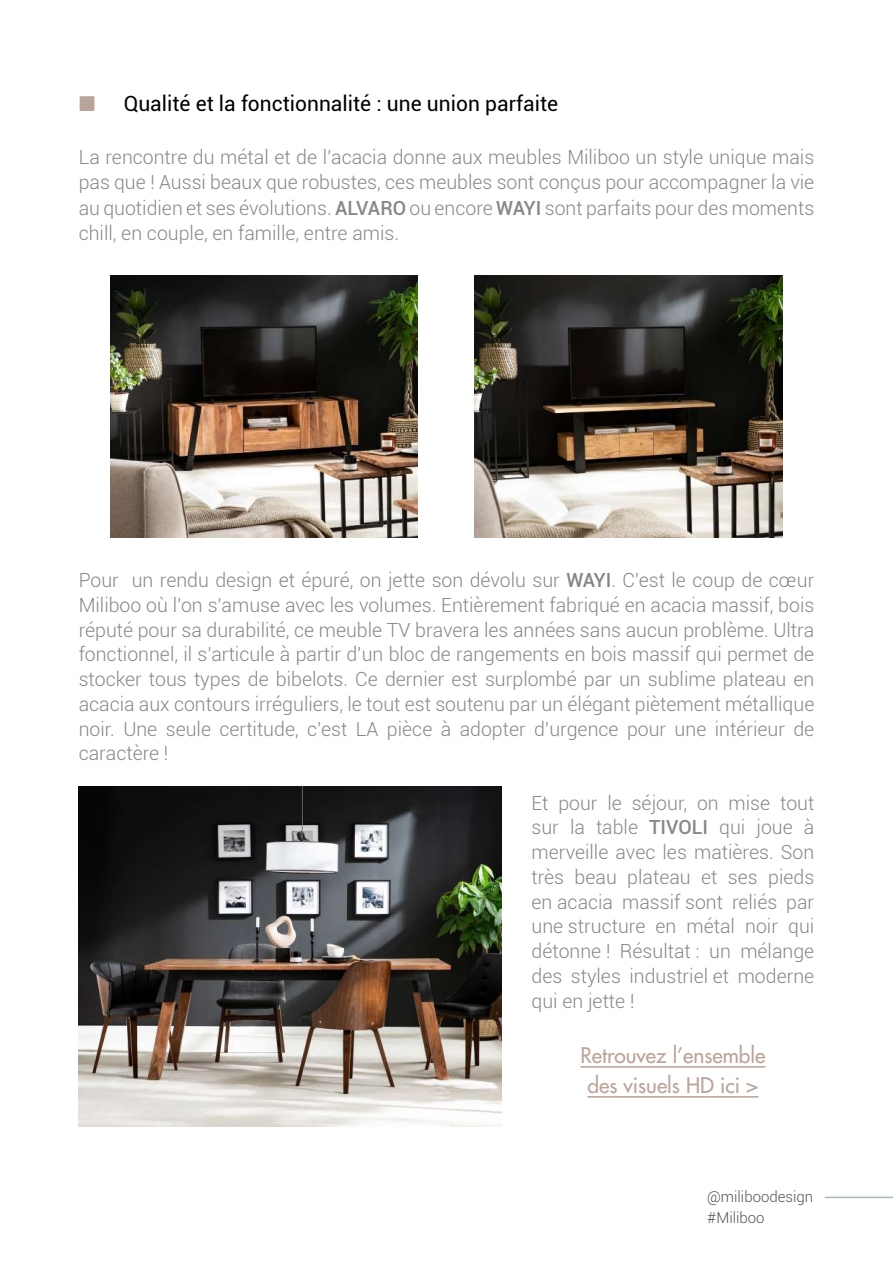
<style>
.page{position:relative;width:893px;height:1263px;background:#fff}
.page>*{position:absolute;margin:0;border:0;box-sizing:border-box;transform-origin:0 0}
.t1{font:21px "Roboto";color:#000}
.t2{font:21px/30px "Futura LT";color:#baa599;text-align:center}
.t3{font:21px "Guifxv 2 Transports";color:#b9a499}
.t4{font:300 19.5px/24.9px "Roboto";color:#878787;text-align:justify}
.t5{font:300 15px/21px "Roboto";color:#555454}
.s1{font-weight:500}
</style>
<div class="page">
<hr style="left:825px;top:1196px;width:68px;height:2px;background:#a5bab6">
<hr style="left:580px;top:1066px;width:185px;height:1px;background:#baa599">
<hr style="left:587px;top:1096px;width:171px;height:1px;background:#baa599">
<img style="left:79px;top:787px;width:423px;height:340px">
<img style="left:111px;top:275px;width:307px;height:263px">
<img style="left:474px;top:275px;width:308px;height:263px">
<p class="t3" style="left:79px;top:95px;width:18px">3</p>
<p class="t1" style="left:124px;top:89px;width:436px">Qualité et la fonctionnalité : une union parfaite</p>
<p class="t4" style="left:79px;top:144px;width:737px;line-height:25.5px">La rencontre du métal et de l’acacia donne aux meubles Miliboo un style unique mais pas que ! Aussi beaux que robustes, ces meubles sont conçus pour accompagner la vie au quotidien et ses évolutions. <span class="s1">ALVARO</span> ou encore <span class="s1">WAYI</span> sont parfaits pour des moments chill, en couple, en famille, entre amis.</p>
<p class="t4" style="left:79px;top:567px;width:737px">Pour un rendu design et épuré, on jette son dévolu sur <span class="s1">WAYI</span>. C’est le coup de cœur Miliboo où l’on s’amuse avec les volumes. Entièrement fabriqué en acacia massif, bois réputé pour sa durabilité, ce meuble TV bravera les années sans aucun problème. Ultra fonctionnel, il s’articule à partir d’un bloc de rangements en bois massif qui permet de stocker tous types de bibelots. Ce dernier est surplombé par un sublime plateau en acacia aux contours irréguliers, le tout est soutenu par un élégant piètement métallique noir. Une seule certitude, c’est LA pièce à adopter d’urgence pour une intérieur de caractère !</p>
<p class="t4" style="left:531px;top:790px;width:284px">Et pour le séjour, on mise tout sur la table <span class="s1">TIVOLI</span> qui joue à merveille avec les matières. Son très beau plateau et ses pieds en acacia massif sont reliés par une structure en métal noir qui détonne ! Résultat : un mélange des styles industriel et moderne qui en jette !</p>
<p class="t2" style="left:580px;top:1040px;width:186px">Retrouvez l’ensemble des visuels HD ici &gt;</p>
<p class="t5" style="left:707px;top:1185px;width:108px">@miliboodesign #Miliboo</p>
</div>
